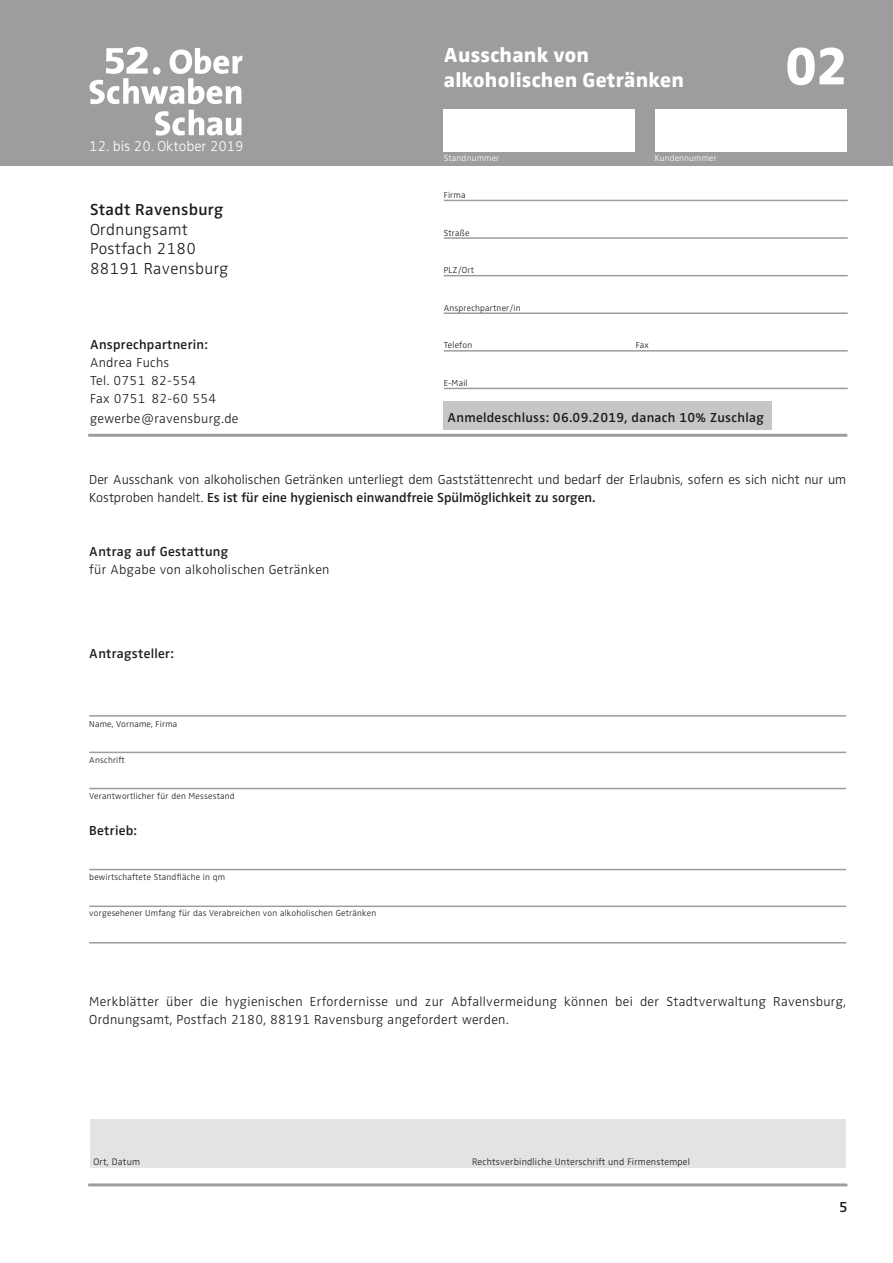
<style>
.page{position:relative;width:893px;height:1263px;background:#fff}
.page>*{position:absolute;margin:0;border:0;box-sizing:border-box;transform-origin:0 0}
.t1{font:800 54px "Zwo";color:#fff}
.t2{font:800 21px/25.2px "Zwo";letter-spacing:.01em;color:#fff}
.t3{font:300 16.5px/20px "Zwo";letter-spacing:.02em;color:#1c1c1b}
.t4{font:600 16.5px "Zwo";letter-spacing:.02em;color:#1c1c1b}
.t5{font:600 15px "Zwo";color:#1c1c1b}
.t6{font:300 14.7px "Zwo";color:#fff}
.t7{font:300 13.5px/18px "Zwo";letter-spacing:.02em;color:#1c1c1b}
.t8{font:300 13.5px/18px "Zwo";color:#1c1c1b}
.t9{font:600 13.5px "Zwo";letter-spacing:.02em;color:#1c1c1b}
.t10{font:300 9.75px "Zwo";letter-spacing:.02em;color:#1c1c1b}
.t11{font:300 9px "Zwo";letter-spacing:.02em;color:#1c1c1b}
.t12{font:300 9px "Zwo";letter-spacing:.02em;color:#fff}
.s1{font-weight:600}
</style>
<div class="page">
<div style="left:0;top:0;width:893px;height:166px;background:#9e9d9d"></div>
<div style="left:444px;top:109px;width:191px;height:43px;background:#fff"></div>
<div style="left:655px;top:109px;width:191px;height:43px;background:#fff"></div>
<svg style="left:155px;top:110px;width:86px;height:26px"></svg>
<svg style="left:90px;top:47px;width:152px;height:57px"></svg>
<hr style="left:89px;top:715px;width:757px;height:2px;background:#9e9d9d">
<hr style="left:89px;top:752px;width:757px;height:1px;background:#9e9d9d">
<hr style="left:89px;top:788px;width:757px;height:1px;background:#9e9d9d">
<hr style="left:89px;top:869px;width:757px;height:1px;background:#9e9d9d">
<hr style="left:89px;top:905px;width:757px;height:2px;background:#9e9d9d">
<hr style="left:89px;top:942px;width:757px;height:1px;background:#9e9d9d">
<div style="left:444px;top:401px;width:328px;height:28px;background:#c6c6c6"></div>
<hr style="left:444px;top:200px;width:404px;height:1px;background:#9e9d9d">
<hr style="left:444px;top:237px;width:404px;height:2px;background:#9e9d9d">
<hr style="left:444px;top:275px;width:404px;height:1px;background:#9e9d9d">
<hr style="left:444px;top:312px;width:404px;height:2px;background:#9e9d9d">
<hr style="left:444px;top:350px;width:404px;height:2px;background:#9e9d9d">
<hr style="left:444px;top:388px;width:404px;height:1px;background:#9e9d9d">
<hr style="left:89px;top:1183px;width:757px;height:3px;background:#9e9d9d">
<div style="left:90px;top:1119px;width:755px;height:48px;background:#e4e3e4"></div>
<hr style="left:89px;top:434px;width:757px;height:3px;background:#9e9d9d">
<p class="t6" style="left:89px;top:138px;width:156px">12. bis 20. Oktober 2019</p>
<p class="t4" style="left:90px;top:200px;width:135px">Stadt Ravensburg</p>
<p class="t3" style="left:90px;top:219px;width:140px">Ordnungsamt<br>Postfach 2180<br>88191 Ravensburg</p>
<p class="t9" style="left:90px;top:336px;width:119px">Ansprechpartnerin:</p>
<p class="t7" style="left:90px;top:353px;width:128px">Andrea Fuchs<br>Tel. 0751 82-554<br>Fax 0751 82-60 554</p>
<p class="t7" style="left:90px;top:409px;width:150px">gewerbe@ravensburg.de</p>
<h2 class="t2" style="left:444px;top:42px;width:242px">Ausschank von alkoholischen Getränken</h2>
<h1 class="t1" style="left:785px;top:34px;width:64px">02</h1>
<p class="t12" style="left:444px;top:153px;width:57px">Standnummer</p>
<p class="t12" style="left:655px;top:152px;width:64px">Kundennummer</p>
<p class="t11" style="left:444px;top:190px;width:23px">Firma</p>
<p class="t11" style="left:444px;top:227px;width:27px">Straße</p>
<p class="t11" style="left:444px;top:265px;width:32px">PLZ/Ort</p>
<p class="t11" style="left:444px;top:302px;width:78px">Ansprechpartner/in</p>
<p class="t11" style="left:444px;top:340px;width:30px">Telefon</p>
<p class="t11" style="left:636px;top:340px;width:15px">Fax</p>
<p class="t11" style="left:444px;top:377px;width:25px">E-Mail</p>
<p class="t9" style="left:447px;top:409px;width:318px">Anmeldeschluss: 06.09.2019, danach 10% Zuschlag</p>
<p class="t8" style="left:89px;top:470px;width:758px">Der Ausschank von alkoholischen Getränken unterliegt dem Gaststättenrecht und bedarf der Erlaubnis, sofern es sich nicht nur um<br>Kostproben handelt. <span class="s1">Es ist für eine hygienisch einwandfreie Spülmöglichkeit zu sorgen.</span></p>
<p class="t9" style="left:89px;top:543px;width:140px">Antrag auf Gestattung</p>
<p class="t7" style="left:89px;top:560px;width:242px">für Abgabe von alkoholischen Getränken</p>
<p class="t9" style="left:89px;top:645px;width:86px">Antragsteller:</p>
<p class="t11" style="left:89px;top:718px;width:90px">Name, Vorname, Firma</p>
<p class="t11" style="left:89px;top:754px;width:37px">Anschrift</p>
<p class="t11" style="left:89px;top:790px;width:147px">Verantwortlicher für den Messestand</p>
<p class="t9" style="left:89px;top:822px;width:49px">Betrieb:</p>
<p class="t11" style="left:89px;top:871px;width:137px">bewirtschaftete Standfläche in qm</p>
<p class="t11" style="left:89px;top:907px;width:288px">vorgesehener Umfang für das Verabreichen von alkoholischen Getränken</p>
<p class="t7" style="left:89px;top:992px;width:758px">Merkblätter über die hygienischen Erfordernisse und zur Abfallvermeidung können bei der Stadtverwaltung Ravensburg,<br>Ordnungsamt, Postfach 2180, 88191 Ravensburg angefordert werden.</p>
<p class="t10" style="left:94px;top:1156px;width:48px">Ort, Datum</p>
<p class="t10" style="left:472px;top:1156px;width:220px">Rechtsverbindliche Unterschrift und Firmenstempel</p>
<p class="t5" style="left:839px;top:1198px;width:10px">5</p>
</div>
